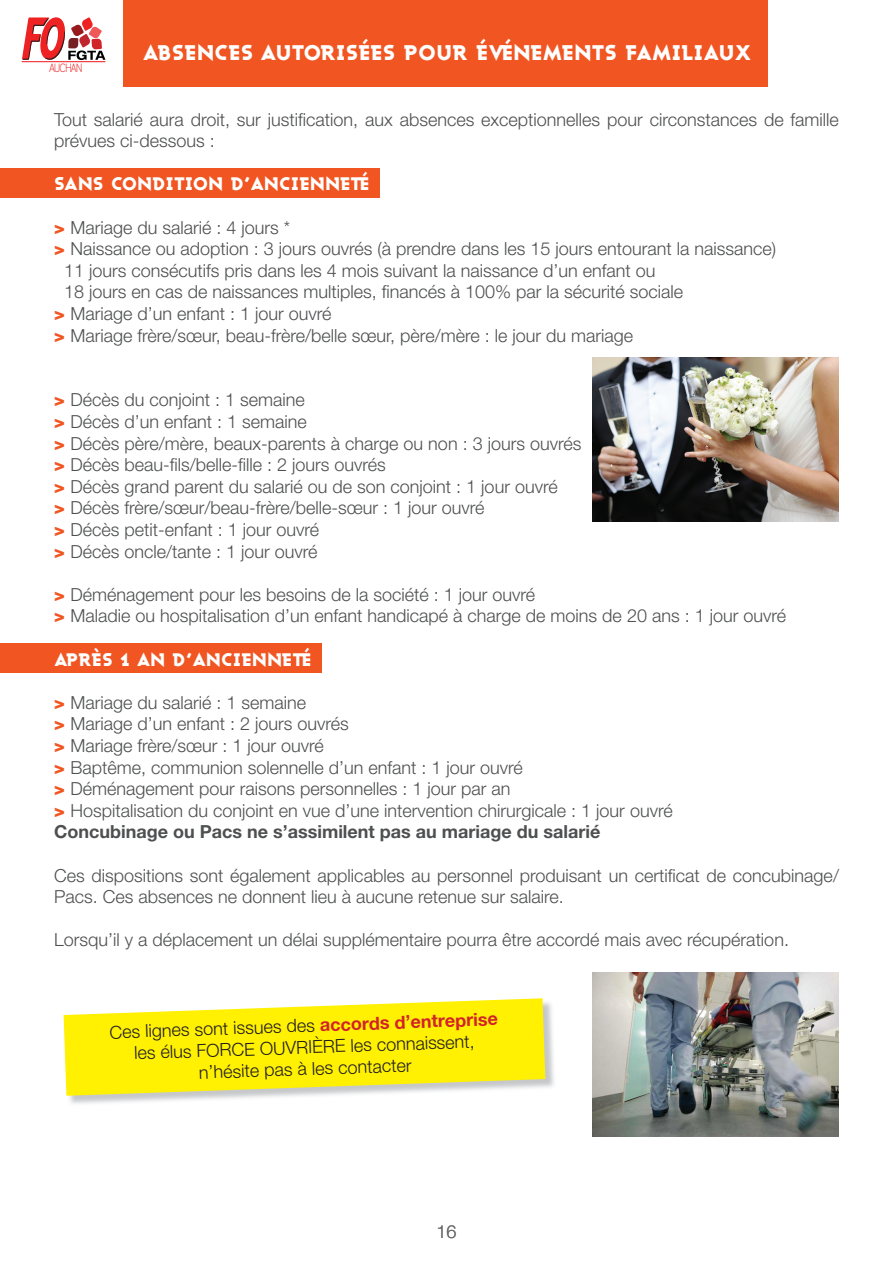
<style>
.page{position:relative;width:893px;height:1263px;background:#fff}
.page>*{position:absolute;margin:0;border:0;box-sizing:border-box;transform-origin:0 0}
.t1{font:900 21px "Ashby";color:#fff}
.t2{font:300 18px/21.6px "Helvetica Neue LT Pro";color:#4e4f50}
.t3{font:300 18px/21.6px "Helvetica Neue LT Pro";color:#231f20;text-align:center}
.t4{font:900 18px "Ashby";color:#fff}
.t5{font:300 18px "Helvetica Neue LT Pro";color:#6b6b6e}
.t6{font:700 condensed 12.3px "Walkway";color:#ee2123;scale:.94 1}
.t7{font:700 condensed 8.85px "Walkway";color:#fff}
.s1{font-weight:800;color:#f15622}
.s2{font-weight:700}
.s3{font-weight:700;color:#d1232a}
</style>
<div class="page">
<div style="left:123px;top:0;width:644px;height:87px;background:#f15622"></div>
<svg style="left:22px;top:17px;width:83px;height:43px"></svg>
<hr style="left:22px;top:61px;width:83px;height:1px;background:#ee1d23">
<div style="left:0;top:643px;width:322px;height:30px;background:#f15622"></div>
<div style="left:0;top:168px;width:379px;height:30px;background:#f15622"></div>
<img style="left:69px;top:1002px;width:485px;height:102px">
<svg style="left:64px;top:998px;width:481px;height:98px;background:#fbf02b"></svg>
<img style="left:592px;top:357px;width:247px;height:164px">
<img style="left:592px;top:972px;width:247px;height:164px">
<p class="t6" style="left:49px;top:61px;width:36px">AUCHAN</p>
<p class="t1" style="left:143px;top:38px;width:610px">ABSENCES AUTORISÉES POUR ÉVÉNEMENTS FAMILIAUX</p>
<p class="t7" style="left:436px;top:39px;width:26px">AUCHAN</p>
<p class="t2" style="left:54px;top:108px;width:786px">Tout salarié aura droit, sur justification, aux absences exceptionnelles pour circonstances de famille prévues ci-dessous :</p>
<p class="t4" style="left:54px;top:172px;width:317px">SANS CONDITION D’ANCIENNETÉ</p>
<p class="t2" style="left:54px;top:216px;width:238px"><span class="s1">&gt;</span> Mariage du salarié : 4 jours *</p>
<p class="t2" style="left:54px;top:238px;width:724px"><span class="s1">&gt;</span> Naissance ou adoption : 3 jours ouvrés (à prendre dans les 15 jours entourant la naissance)</p>
<p class="t2" style="left:64px;top:259px;width:593px">11 jours consécutifs pris dans les 4 mois suivant la naissance d’un enfant ou</p>
<p class="t2" style="left:64px;top:281px;width:621px">18 jours en cas de naissances multiples, financés à 100% par la sécurité sociale</p>
<p class="t2" style="left:54px;top:302px;width:279px"><span class="s1">&gt;</span> Mariage d’un enfant : 1 jour ouvré</p>
<p class="t2" style="left:54px;top:324px;width:581px"><span class="s1">&gt;</span> Mariage frère/sœur, beau-frère/belle sœur, père/mère : le jour du mariage</p>
<p class="t2" style="left:54px;top:389px;width:529px"><span class="s1">&gt;</span> Décès du conjoint : 1 semaine<br><span class="s1">&gt;</span> Décès d’un enfant : 1 semaine<br><span class="s1">&gt;</span> Décès père/mère, beaux-parents à charge ou non : 3 jours ouvrés <span class="s1">&gt;</span> Décès beau-fils/belle-fille : 2 jours ouvrés<br><span class="s1">&gt;</span> Décès grand parent du salarié ou de son conjoint : 1 jour ouvré<br><span class="s1">&gt;</span> Décès frère/sœur/beau-frère/belle-sœur : 1 jour ouvré<br><span class="s1">&gt;</span> Décès petit-enfant : 1 jour ouvré<br><span class="s1">&gt;</span> Décès oncle/tante : 1 jour ouvré</p>
<p class="t2" style="left:54px;top:583px;width:734px"><span class="s1">&gt;</span> Déménagement pour les besoins de la société : 1 jour ouvré<br><span class="s1">&gt;</span> Maladie ou hospitalisation d’un enfant handicapé à charge de moins de 20 ans : 1 jour ouvré</p>
<p class="t4" style="left:54px;top:647px;width:259px">APRÈS 1 AN D’ANCIENNETÉ</p>
<p class="t2" style="left:54px;top:691px;width:620px"><span class="s1">&gt;</span> Mariage du salarié : 1 semaine<br><span class="s1">&gt;</span> Mariage d’un enfant : 2 jours ouvrés<br><span class="s1">&gt;</span> Mariage frère/sœur : 1 jour ouvré<br><span class="s1">&gt;</span> Baptême, communion solennelle d’un enfant : 1 jour ouvré<br><span class="s1">&gt;</span> Déménagement pour raisons personnelles : 1 jour par an<br><span class="s1">&gt;</span> Hospitalisation du conjoint en vue d’une intervention chirurgicale : 1 jour ouvré <span class="s2">Concubinage ou Pacs ne s’assimilent pas au mariage du salarié</span></p>
<p class="t2" style="left:54px;top:864px;width:786px">Ces dispositions sont également applicables au personnel produisant un certificat de concubinage/<br>Pacs. Ces absences ne donnent lieu à aucune retenue sur salaire.</p>
<p class="t2" style="left:54px;top:929px;width:736px">Lorsqu’il y a déplacement un délai supplémentaire pourra être accordé mais avec récupération.</p>
<p class="t3" style="left:109px;top:1021px;width:390px;rotate:-2deg">Ces lignes sont issues des <span class="s3">accords d’entreprise </span>les élus FORCE OUVRIÈRE les connaissent, n’hésite pas à les contacter</p>
<p class="t5" style="left:436px;top:1220px;width:22px">16</p>
</div>
